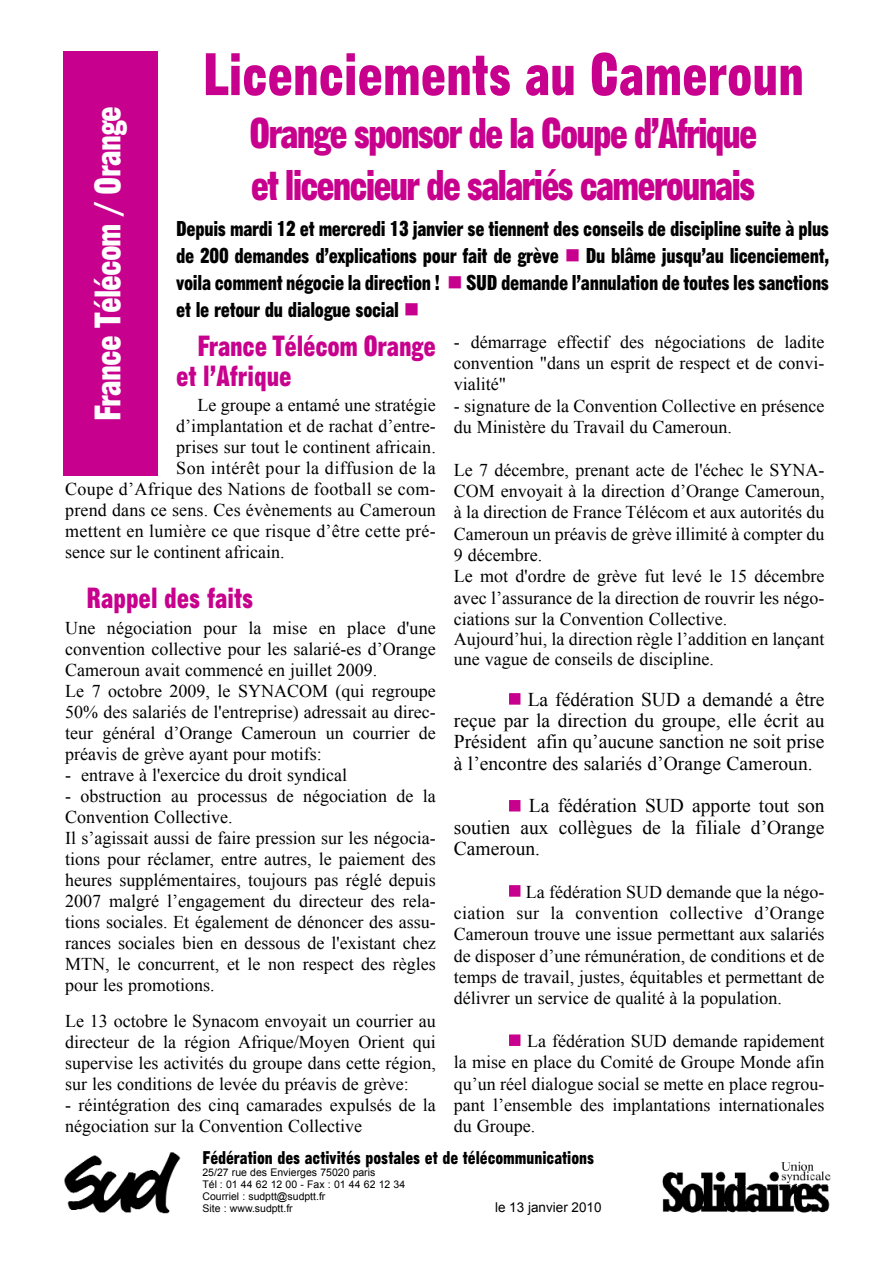
<style>
.page{position:relative;width:893px;height:1263px;background:#fff}
.page>*{position:absolute;margin:0;border:0;box-sizing:border-box;transform-origin:0 0}
.t1{font:58.5px "Gothic No 13 BT";color:#c7008d}
.t2{font:42px/52.5px "Gothic No 13 BT";letter-spacing:-.045em;color:#c7008d}
.t3{font:36px "Gothic No 13 BT";letter-spacing:-.025em;color:#fff}
.t4{font:28.5px/30px "Gothic No 13 BT";color:#c7008d}
.t5{font:21px/27px "Gothic No 13 BT";letter-spacing:-.015em;color:#000;text-align:justify}
.t6{font:19.5px/21.3px "Times New Roman";color:#000;text-align:justify}
.t7{font:18px/21px "Times New Roman";color:#000}
.t8{font:18px "Gothic No 13 BT";color:#000}
.t9{font:18px "Times New Roman";letter-spacing:.02em;color:#000}
.t10{font:18px "Times New Roman";letter-spacing:.03em;color:#000}
.t11{font:13.5px "Arial";color:#000}
.t12{font:10.5px/12px "Arial";color:#000}
.s1{color:#c7008d}
</style>
<div class="page">
<img style="left:64px;top:1152px;width:116px;height:61px">
<img style="left:662px;top:1161px;width:169px;height:52px">
<div style="left:64px;top:51px;width:94px;height:425px;background:#c7008d"></div>
<h1 class="t1" style="left:203px;top:53px;width:603px">Licenciements au Cameroun</h1>
<h2 class="t2" style="left:249px;top:110px;width:510px">Orange sponsor de la Coupe d’Afrique et licencieur de salariés camerounais</h2>
<p class="t5" style="left:176px;top:217px;width:654px">Depuis mardi 12 et mercredi 13 janvier se tiennent des conseils de discipline suite à plus de 200 demandes d’explications pour fait de grève <span class="s1">■</span> Du blâme jusqu’au licenciement, voila comment négocie la direction ! <span class="s1">■</span> SUD demande l’annulation de toutes les sanctions et le retour du dialogue social <span class="s1">■</span></p>
<h3 class="t4" style="left:176px;top:333px;width:261px;text-indent:21px">France Télécom Orange et l’Afrique</h3>
<p class="t7" style="left:197px;top:394px;width:240px">Le groupe a entamé une stratégie</p>
<p class="t7" style="left:176px;top:415px;width:261px">d’implantation et de rachat d’entre-</p>
<p class="t7" style="left:176px;top:436px;width:261px">prises sur tout le continent africain.</p>
<p class="t10" style="left:176px;top:458px;width:261px">Son intérêt pour la diffusion de la</p>
<p class="t7" style="left:65px;top:478px;width:372px">Coupe d’Afrique des Nations de football se com-</p>
<p class="t7" style="left:65px;top:499px;width:372px">prend dans ce sens. Ces évènements au Cameroun</p>
<p class="t9" style="left:65px;top:521px;width:372px">mettent en lumière ce que risque d’être cette pré-</p>
<p class="t7" style="left:65px;top:541px;width:221px">sence sur le continent africain.</p>
<h3 class="t4" style="left:87px;top:586px;width:168px">Rappel des faits</h3>
<p class="t7" style="left:65px;top:617px;width:372px">Une négociation pour la mise en place d'une convention collective pour les salarié-es d’Orange Cameroun avait commencé en juillet 2009.<br>Le 7 octobre 2009, le SYNACOM (qui regroupe 50% des salariés de l'entreprise) adressait au direc&shy;teur général d’Orange Cameroun un courrier de préavis de grève ayant pour motifs:</p>
<p class="t7" style="left:65px;top:764px;width:283px">- entrave à l'exercice du droit syndical</p>
<p class="t7" style="left:65px;top:785px;width:372px">- obstruction au processus de négociation de la Convention Collective.<br>Il s’agissait aussi de faire pression sur les négocia&shy;tions pour réclamer, entre autres, le paiement des heures supplémentaires, toujours pas réglé depuis 2007 malgré l’engagement du directeur des rela&shy;tions sociales. Et également de dénoncer des assu&shy;rances sociales bien en dessous de l'existant chez MTN, le concurrent, et le non respect des règles pour les promotions.</p>
<p class="t7" style="left:65px;top:1010px;width:372px;text-align:justify">Le 13 octobre le Synacom envoyait un courrier au directeur de la région Afrique/Moyen Orient qui supervise les activités du groupe dans cette région, sur les conditions de levée du préavis de grève:</p>
<p class="t7" style="left:65px;top:1094px;width:372px">- réintégration des cinq camarades expulsés de la négociation sur la Convention Collective</p>
<h3 class="t3" style="left:95px;top:421px;width:316px;rotate:-90deg">France Télécom / Orange</h3>
<p class="t7" style="left:454px;top:331px;width:372px;text-align:justify">- démarrage effectif des négociations de ladite convention "dans un esprit de respect et de convi&shy;vialité"</p>
<p class="t7" style="left:454px;top:395px;width:372px">- signature de la Convention Collective en présence du Ministère du Travail du Cameroun.</p>
<p class="t7" style="left:454px;top:459px;width:372px">Le 7 décembre, prenant acte de l'échec le SYNA-COM envoyait à la direction d’Orange Cameroun, à la direction de France Télécom et aux autorités du Cameroun un préavis de grève illimité à compter du 9 décembre.<br>Le mot d'ordre de grève fut levé le 15 décembre avec l’assurance de la direction de rouvrir les négo&shy;ciations sur la Convention Collective.<br>Aujourd’hui, la direction règle l’addition en lançant une vague de conseils de discipline.</p>
<p class="t6" style="left:454px;top:688px;width:372px;text-indent:54px"><span class="s1">■</span> La fédération SUD a demandé a être reçue par la direction du groupe, elle écrit au Président afin qu’aucune sanction ne soit prise à l’encontre des salariés d’Orange Cameroun.</p>
<p class="t6" style="left:454px;top:795px;width:372px;text-indent:54px"><span class="s1">■</span> La fédération SUD apporte tout son soutien aux collègues de la filiale d’Orange Cameroun.</p>
<p class="t7" style="left:454px;top:881px;width:372px;text-align:justify;text-indent:54px"><span class="s1">■</span> La fédération SUD demande que la négo&shy;ciation sur la convention collective d’Orange Cameroun trouve une issue permettant aux salariés de disposer d’une rémunération, de conditions et de temps de travail, justes, équitables et permettant de délivrer un service de qualité à la population.</p>
<p class="t7" style="left:454px;top:1030px;width:372px;text-align:justify;text-indent:54px"><span class="s1">■</span> La fédération SUD demande rapidement la mise en place du Comité de Groupe Monde afin qu’un réel dialogue social se mette en place regrou&shy;pant l’ensemble des implantations internationales du Groupe.</p>
<p class="t8" style="left:202px;top:1151px;width:393px">Fédération des activités postales et de télécommunications</p>
<p class="t12" style="left:202px;top:1166px;width:204px">25/27 rue des Envierges 75020 paris<br>Tél : 01 44 62 12 00 - Fax : 01 44 62 12 34<br>Courriel : sudptt@sudptt.fr<br>Site : www.sudptt.fr</p>
<p class="t11" style="left:495px;top:1199px;width:108px">le 13 janvier 2010</p>
</div>
